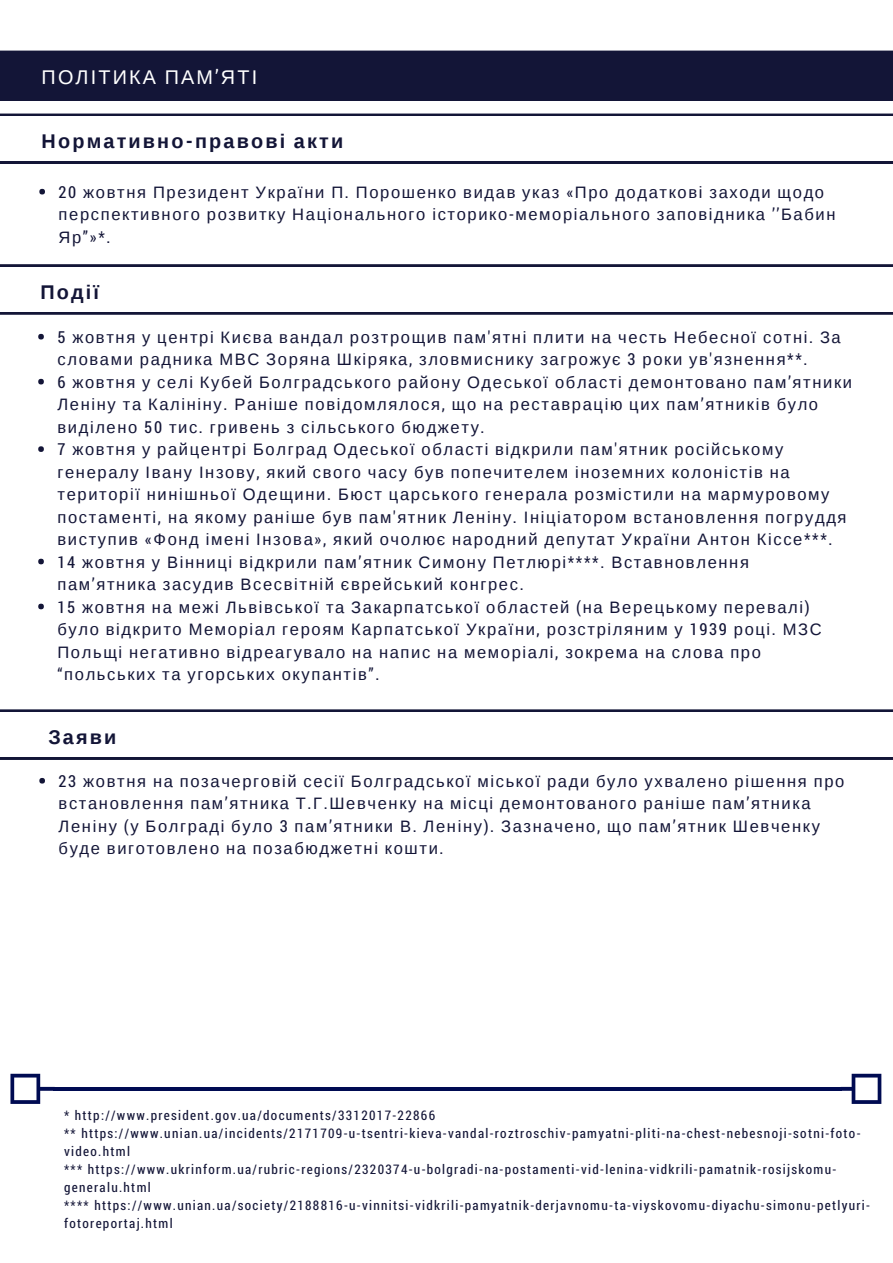
<style>
.page{position:relative;width:893px;height:1263px;background:#fff}
.page>*{position:absolute;margin:0;border:0;box-sizing:border-box;transform-origin:0 0}
.t1{font:700 19.8px "Liberation Sans";letter-spacing:.11em;color:#131537}
.t2{font:19.8px "Liberation Sans";letter-spacing:.11em;color:#fff}
.t3{font:16.5px/22.5px "Liberation Sans";letter-spacing:.1em;color:#131537}
.t4{font:16.5px "Roboto Condensed";color:#131537}
.t5{font:13.2px/18px "Roboto Condensed";letter-spacing:.1em;color:#131537}
.s1{font-family:"Roboto Condensed"}
.s2{font-family:"Liberation Sans"}
</style>
<div class="page">
<div style="left:0;top:51px;width:892px;height:50px;background:#131537"></div>
<hr style="left:0;top:162px;width:892px;height:2px;background:#131537">
<hr style="left:0;top:114px;width:892px;height:2px;background:#131537">
<svg style="left:39px;top:189px;width:6px;height:5px"></svg>
<hr style="left:53px;top:1087px;width:788px;height:4px;background:#000b52">
<svg style="left:841px;top:1074px;width:40px;height:30px"></svg>
<svg style="left:10px;top:1074px;width:45px;height:30px"></svg>
<hr style="left:0;top:312px;width:892px;height:3px;background:#131537">
<hr style="left:0;top:264px;width:892px;height:3px;background:#131537">
<svg style="left:38px;top:334px;width:6px;height:5px"></svg>
<svg style="left:38px;top:379px;width:6px;height:5px"></svg>
<svg style="left:38px;top:446px;width:6px;height:6px"></svg>
<svg style="left:38px;top:559px;width:6px;height:5px"></svg>
<svg style="left:38px;top:604px;width:6px;height:5px"></svg>
<hr style="left:0;top:757px;width:892px;height:3px;background:#131537">
<hr style="left:0;top:709px;width:892px;height:3px;background:#131537">
<svg style="left:39px;top:778px;width:6px;height:5px"></svg>
<p class="t2" style="left:42px;top:66px;width:217px">ПОЛІТИКА ПАМ<span class="s1">’</span>ЯТІ</p>
<p class="t1" style="left:42px;top:130px;width:303px">Нормативно<span class="s1">-</span>правові акти</p>
<p class="t3" style="left:59px;top:181px;width:778px"><span class="s1">20</span> жовтня Президент України П<span class="s1">.</span> Порошенко видав указ <span class="s1">«</span>Про додаткові заходи щодо перспективного розвитку Національного історико<span class="s1">-</span>меморіального заповідника <span class="s1">’’</span>Бабин</p>
<p class="t4" style="left:59px;top:226px;width:53px"><span class="s2">Яр</span>”»*.</p>
<p class="t1" style="left:40px;top:281px;width:60px">Події</p>
<p class="t3" style="left:57px;top:326px;width:796px"><span class="s1">5</span> жовтня у центрі Києва вандал розтрощив пам<span class="s1">'</span>ятні плити на честь Небесної сотні<span class="s1">.</span> За словами радника МВС Зоряна Шкіряка<span class="s1">,</span> зловмиснику загрожує <span class="s1">3</span> роки ув<span class="s1">'</span>язнення<span class="s1">**.<br>6</span> жовтня у селі Кубей Болградського району Одеської області демонтовано пам<span class="s1">’</span>ятники Леніну та Калініну<span class="s1">.</span> Раніше повідомлялося<span class="s1">,</span> що на реставрацію цих пам<span class="s1">’</span>ятників було виділено <span class="s1">50</span> тис<span class="s1">.</span> гривень з сільського бюджету<span class="s1">.<br>7</span> жовтня у райцентрі Болград Одеської області відкрили пам<span class="s1">'</span>ятник російському генералу Івану Інзову<span class="s1">,</span> який свого часу був попечителем іноземних колоністів на території нинішньої Одещини<span class="s1">.</span> Бюст царського генерала розмістили на мармуровому постаменті<span class="s1">,</span> на якому раніше був пам<span class="s1">'</span>ятник Леніну<span class="s1">.</span> Ініціатором встановлення погруддя виступив <span class="s1">«</span>Фонд імені Інзова<span class="s1">»,</span> який очолює народний депутат України Антон Кіссе<span class="s1">***.<br>14</span> жовтня у Вінниці відкрили пам<span class="s1">’</span>ятник Симону Петлюрі<span class="s1">****.</span> Вставновлення<br>пам<span class="s1">’</span>ятника засудив Всесвітній єврейський конгрес<span class="s1">.<br>15</span> жовтня на межі Львівської та Закарпатської областей <span class="s1">(</span>на Верецькому перевалі<span class="s1">) </span>було відкрито Меморіал героям Карпатської України<span class="s1">,</span> розстріляним у <span class="s1">1939</span> році<span class="s1">.</span> МЗС Польщі негативно відреагувало на напис на меморіалі<span class="s1">,</span> зокрема на слова про <span class="s1">“</span>польських та угорських окупантів<span class="s1">”.</span></p>
<p class="t1" style="left:48px;top:726px;width:70px">Заяви</p>
<p class="t3" style="left:59px;top:770px;width:787px"><span class="s1">23</span> жовтня на позачерговій сесії Болградської міської ради було ухвалено рішення про встановлення пам<span class="s1">’</span>ятника Т<span class="s1">.</span>Г<span class="s1">.</span>Шевченку на місці демонтованого раніше пам<span class="s1">’</span>ятника Леніну <span class="s1">(</span>у Болграді було <span class="s1">3</span> пам<span class="s1">’</span>ятники В<span class="s1">.</span> Леніну<span class="s1">).</span> Зазначено<span class="s1">,</span> що пам<span class="s1">’</span>ятник Шевченку буде виготовлено на позабюджетні кошти<span class="s1">.</span></p>
<p class="t5" style="left:64px;top:1105px;width:807px">* http://www.president.gov.ua/documents/3312017-22866<br>** https://www.unian.ua/incidents/2171709-u-tsentri-kieva-vandal-roztroschiv-pamyatni-pliti-na-chest-nebesnoji-sotni-foto&shy;video.html<br>*** https://www.ukrinform.ua/rubric-regions/2320374-u-bolgradi-na-postamenti-vid-lenina-vidkrili-pamatnik-rosijskomu&shy;generalu.html<br>**** https://www.unian.ua/society/2188816-u-vinnitsi-vidkrili-pamyatnik-derjavnomu-ta-viyskovomu-diyachu-simonu-petlyuri&shy;fotoreportaj.html</p>
</div>
